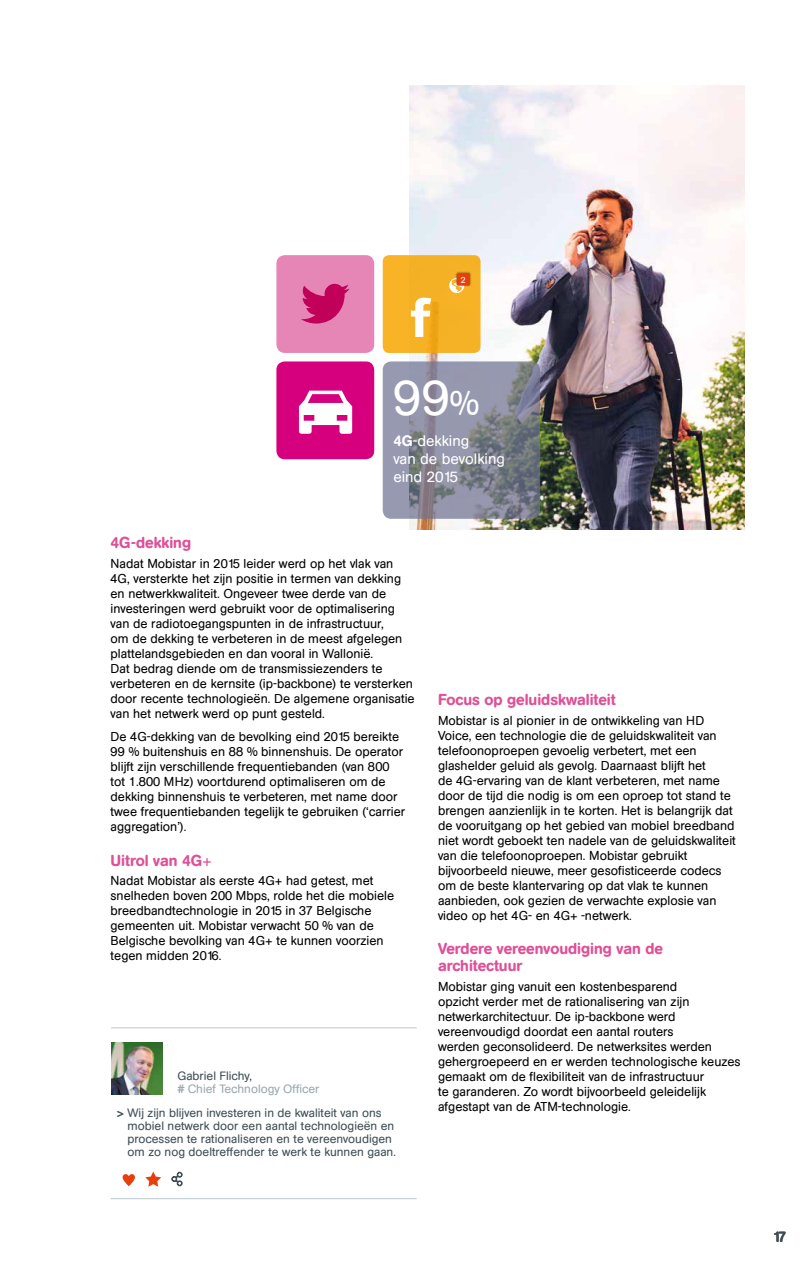
<style>
.page{position:relative;width:808px;height:1263px;background:#fff}
.page>*{position:absolute;margin:0;border:0;box-sizing:border-box;transform-origin:0 0}
.t1{font:49.5px "AG Book Rounded";color:#fff}
.t2{font:500 15.75px/17.2px "AG Book Rounded";color:#de5097}
.t3{font:15px/18px "AG Book Rounded";color:#fff}
.t4{font:500 15px "AG Book Rounded";color:#3f4e54}
.t5{font:12.75px/15px "AG Book Rounded";color:#000}
.t6{font:12px/12.8px "AG Book Rounded";color:#3f4e54}
.t7{font:12px/12.8px "AG Book Rounded";color:#9aa8af}
.t8{font:8.7px "AG Book Rounded";color:#fff}
.s1{font-size:34.5px}
.s2{font-weight:500}
.s3{font-family:"VAG Rounded Std";font-weight:300}
.s4{color:#3f4e54}
.s5{font-family:"VAG Rounded";font-weight:700}
</style>
<div class="page">
<img style="left:410px;top:85px;width:334px;height:445px">
<img style="left:111px;top:1042px;width:52px;height:52px">
<div style="left:276px;top:255px;width:98px;height:98px;background:#e686b6;border-radius:9px"></div>
<svg style="left:301px;top:284px;width:49px;height:39px"></svg>
<div style="left:383px;top:255px;width:97px;height:98px;background:#f6b226;border-radius:6px"></div>
<svg style="left:449px;top:278px;width:15px;height:15px"></svg>
<div style="left:455px;top:272px;width:16px;height:15px;background:#000;opacity:.53"></div>
<div style="left:457px;top:273px;width:13px;height:12px;background:#e73f0c"></div>
<svg style="left:411px;top:298px;width:20px;height:39px"></svg>
<svg style="left:383px;top:361px;width:157px;height:158px;background:#878a9a"></svg>
<div style="left:276px;top:361px;width:98px;height:98px;background:#d6007e;border-radius:9px"></div>
<hr style="left:111px;top:1027px;width:306px;height:1px;background:#c5ced3">
<hr style="left:111px;top:1198px;width:306px;height:1px;background:#c5ced3">
<svg style="left:123px;top:1174px;width:12px;height:12px"></svg>
<svg style="left:171px;top:1172px;width:12px;height:14px"></svg>
<svg style="left:145px;top:1171px;width:16px;height:16px"></svg>
<svg style="left:299px;top:391px;width:53px;height:43px"></svg>
<p class="t8" style="left:461px;top:275px;width:6px">2</p>
<h1 class="t1" style="left:393px;top:370px;width:87px">99<span class="s1">%</span></h1>
<p class="t3" style="left:393px;top:432px;width:113px"><span class="s2">4G</span>-dekking<br>van de bevolking eind 2015</p>
<p class="t2" style="left:111px;top:535px;width:82px">4G-dekking</p>
<p class="t5" style="left:111px;top:556px;width:306px">Nadat Mobistar in 2015 leider werd op het vlak van 4G, versterkte het zijn positie in termen van dekking en netwerkkwaliteit. Ongeveer twee derde van de investeringen werd gebruikt voor de optimalisering van de radiotoegangspunten in de infrastructuur,<br>om de dekking te verbeteren in de meest afgelegen plattelandsgebieden en dan vooral in Wallonië.<br>Dat bedrag diende om de transmissiezenders te verbeteren en de kernsite (ip-backbone) te versterken door recente technologieën. De algemene organisatie van het netwerk werd op punt gesteld.</p>
<p class="t5" style="left:111px;top:729px;width:296px">De 4G-dekking van de bevolking eind 2015 bereikte 99 % buitenshuis en 88 % binnenshuis. De operator blijft zijn verschillende frequentiebanden (van 800 tot 1.800 MHz) voortdurend optimaliseren om de dekking binnenshuis te verbeteren, met name door twee frequentiebanden tegelijk te gebruiken (‘carrier aggregation’).</p>
<p class="t2" style="left:111px;top:852px;width:103px">Uitrol van 4G<span class="s3">+</span></p>
<p class="t5" style="left:111px;top:873px;width:285px">Nadat Mobistar als eerste 4G<span class="s3">+</span> had getest, met snelheden boven 200 Mbps, rolde het die mobiele breedbandtechnologie in 2015 in 37 Belgische gemeenten uit. Mobistar verwacht 50 % van de Belgische bevolking van 4G<span class="s3">+</span> te kunnen voorzien tegen midden 2016.</p>
<p class="t7" style="left:177px;top:1070px;width:144px"><span class="s4">Gabriel Flichy,<br></span><span class="s5">#</span> Chief Technology Officer</p>
<p class="t6" style="left:128px;top:1107px;width:270px;text-indent:-11px"><span class="s5">&gt;</span> Wij zijn blijven investeren in de kwaliteit van ons mobiel netwerk door een aantal technologieën en processen te rationaliseren en te vereenvoudigen om zo nog doeltreffender te werk te kunnen gaan.</p>
<p class="t2" style="left:438px;top:692px;width:179px">Focus op geluidskwaliteit</p>
<p class="t5" style="left:438px;top:713px;width:299px">Mobistar is al pionier in de ontwikkeling van HD Voice, een technologie die de geluidskwaliteit van telefoonoproepen gevoelig verbetert, met een glashelder geluid als gevolg. Daarnaast blijft het<br>de 4G-ervaring van de klant verbeteren, met name door de tijd die nodig is om een oproep tot stand te brengen aanzienlijk in te korten. Het is belangrijk dat de vooruitgang op het gebied van mobiel breedband niet wordt geboekt ten nadele van de geluidskwaliteit van die telefoonoproepen. Mobistar gebruikt bijvoorbeeld nieuwe, meer gesofisticeerde codecs om de beste klantervaring op dat vlak te kunnen aanbieden, ook gezien de verwachte explosie van video op het 4G- en 4G<span class="s3">+</span> -netwerk.</p>
<p class="t2" style="left:438px;top:940px;width:226px">Verdere vereenvoudiging van de architectuur</p>
<p class="t5" style="left:438px;top:979px;width:304px">Mobistar ging vanuit een kostenbesparend<br>opzicht verder met de rationalisering van zijn netwerkarchitectuur. De ip-backbone werd vereenvoudigd doordat een aantal routers<br>werden geconsolideerd. De netwerksites werden gehergroepeerd en er werden technologische keuzes gemaakt om de flexibiliteit van de infrastructuur<br>te garanderen. Zo wordt bijvoorbeeld geleidelijk afgestapt van de ATM-technologie.</p>
<p class="t4" style="left:773px;top:1228px;width:15px">17</p>
</div>
